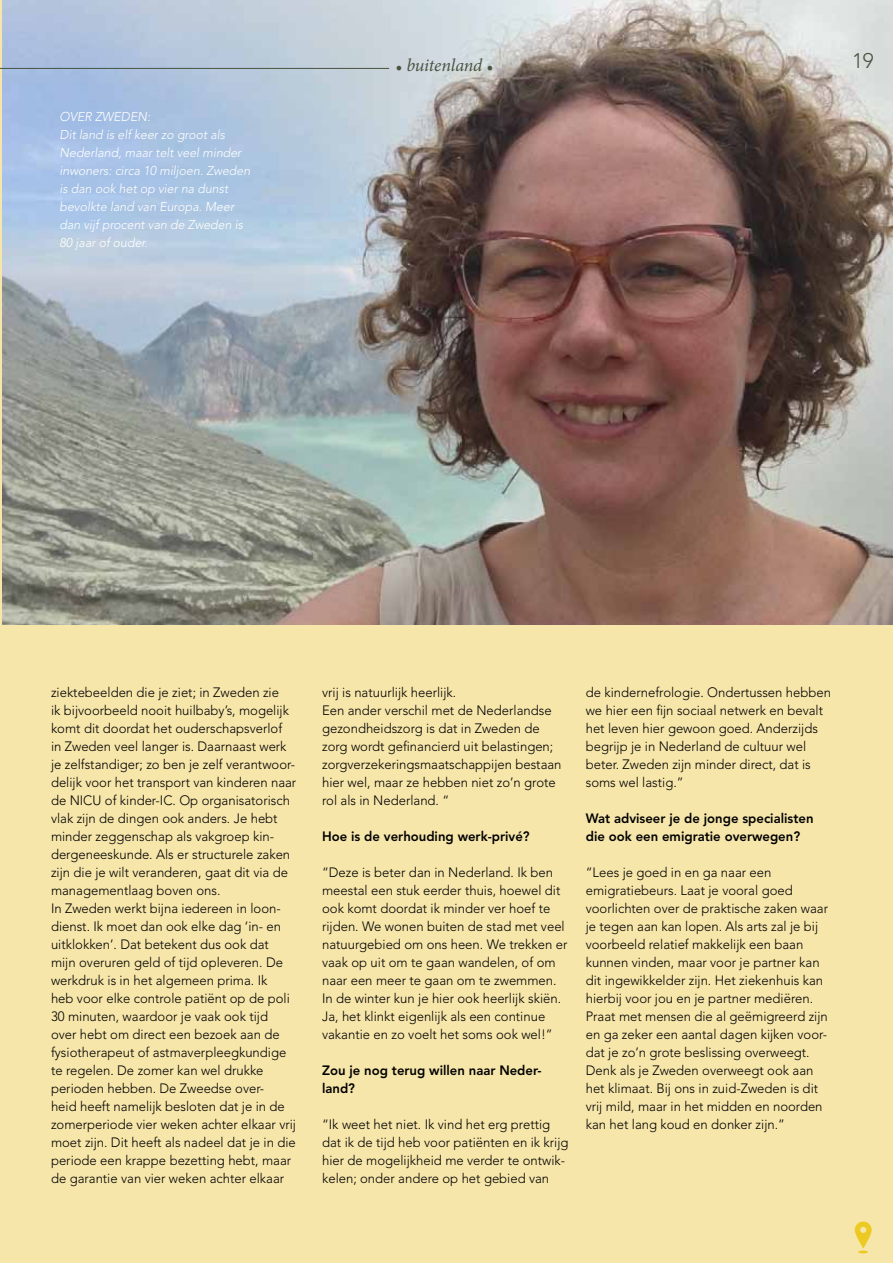
<style>
.page{position:relative;width:893px;height:1263px;background:#f7e6aa}
.page>*{position:absolute;margin:0;border:0;box-sizing:border-box;transform-origin:0 0}
.t1{font:300 21px "Avenir LT Std";color:#4a5240}
.t2{font:italic 18px "Minion Pro";letter-spacing:-.01em;color:#4a5240}
.t3{font:300 13.5px/18px "Avenir LT Std";color:#000}
.t4{font:800 13.5px/18px "Avenir LT Std";color:#000}
.t5{font:italic 300 12.75px/18px "Avenir LT Std";color:#fff}
</style>
<div class="page">
<img style="left:2px;top:0;width:891px;height:625px">
<hr style="left:0;top:68px;width:389px;height:1px;background:#4a5240">
<svg style="left:855px;top:1221px;width:17px;height:32px"></svg>
<p class="t5" style="left:60px;top:108px;width:192px">Over Zweden:<br>Dit land is elf keer zo groot als<br>Nederland, maar telt veel minder inwoners: circa 10 miljoen. Zweden is dan ook het op vier na dunst bevolkte land van Europa. Meer dan vijf procent van de Zweden is<br>80 jaar of ouder.</p>
<h2 class="t2" style="left:395px;top:52px;width:99px">• buitenland •</h2>
<h1 class="t1" style="left:852px;top:48px;width:23px">19</h1>
<p class="t3" style="left:51px;top:683px;width:247px">ziektebeelden die je ziet; in Zweden zie<br>ik bijvoorbeeld nooit huilbaby’s, mogelijk komt dit doordat het ouderschapsverlof<br>in Zweden veel langer is. Daarnaast werk je zelfstandiger; zo ben je zelf verantwoor&shy;delijk voor het transport van kinderen naar de NI CU of kinder-I C. Op organisatorisch vlak zijn de dingen ook anders. Je hebt minder zeggenschap als vakgroep kin&shy;dergeneeskunde. Als er structurele zaken zijn die je wilt veranderen, gaat dit via de managementlaag boven ons.<br>I n Zweden werkt bijna iedereen in loon&shy;dienst. I k moet dan ook elke dag ‘in- en uitklokken’. Dat betekent dus ook dat mijn overuren geld of tijd opleveren. De werkdruk is in het algemeen prima. I k<br>heb voor elke controle patiënt op de poli 30 minuten, waardoor je vaak ook tijd over hebt om direct een bezoek aan de fysiotherapeut of astmaverpleegkundige te regelen. De zomer kan wel drukke perioden hebben. De Zweedse over-<br>heid heeft namelijk besloten dat je in de zomerperiode vier weken achter elkaar vrij moet zijn. Dit heeft als nadeel dat je in die periode een krappe bezetting hebt, maar de garantie van vier weken achter elkaar</p>
<p class="t3" style="left:322px;top:683px;width:241px">vrij is natuurlijk heerlijk.<br>Een ander verschil met de Nederlandse gezondheidszorg is dat in Zweden de zorg wordt gefinancierd uit belastingen; zorgverzekeringsmaatschappijen bestaan hier wel, maar ze hebben niet zo’n grote rol als in Nederland. “</p>
<p class="t4" style="left:322px;top:827px;width:209px">Hoe is de verhouding werk-privé?</p>
<p class="t3" style="left:322px;top:863px;width:247px">“Deze is beter dan in Nederland. I k ben meestal een stuk eerder thuis, hoewel dit ook komt doordat ik minder ver hoef te rijden. We wonen buiten de stad met veel natuurgebied om ons heen. We trekken er vaak op uit om te gaan wandelen, of om naar een meer te gaan om te zwemmen.<br>I n de winter kun je hier ook heerlijk skiën.<br>Ja, het klinkt eigenlijk als een continue vakantie en zo voelt het soms ook wel!”</p>
<p class="t4" style="left:322px;top:1061px;width:221px">Zou je nog terug willen naar Neder&shy;land?</p>
<p class="t3" style="left:322px;top:1115px;width:248px">“I k weet het niet. I k vind het erg prettig dat ik de tijd heb voor patiënten en ik krijg hier de mogelijkheid me verder te ontwik&shy;kelen; onder andere op het gebied van</p>
<p class="t3" style="left:586px;top:683px;width:247px">de kindernefrologie. Ondertussen hebben we hier een fijn sociaal netwerk en bevalt het leven hier gewoon goed. Anderzijds begrijp je in Nederland de cultuur wel beter. Zweden zijn minder direct, dat is soms wel lastig.”</p>
<p class="t4" style="left:586px;top:809px;width:229px">Wat adviseer je de jonge specialisten die ook een emigratie overwegen?</p>
<p class="t3" style="left:586px;top:863px;width:244px">“Lees je goed in en ga naar een emigratiebeurs. Laat je vooral goed voorlichten over de praktische zaken waar je tegen aan kan lopen. Als arts zal je bij voorbeeld relatief makkelijk een baan kunnen vinden, maar voor je partner kan dit ingewikkelder zijn. Het ziekenhuis kan hierbij voor jou en je partner mediëren.<br>Praat met mensen die al geëmigreerd zijn en ga zeker een aantal dagen kijken voor&shy;dat je zo’n grote beslissing overweegt.<br>Denk als je Zweden overweegt ook aan het klimaat. Bij ons in zuid-Zweden is dit vrij mild, maar in het midden en noorden kan het lang koud en donker zijn.”</p>
</div>
